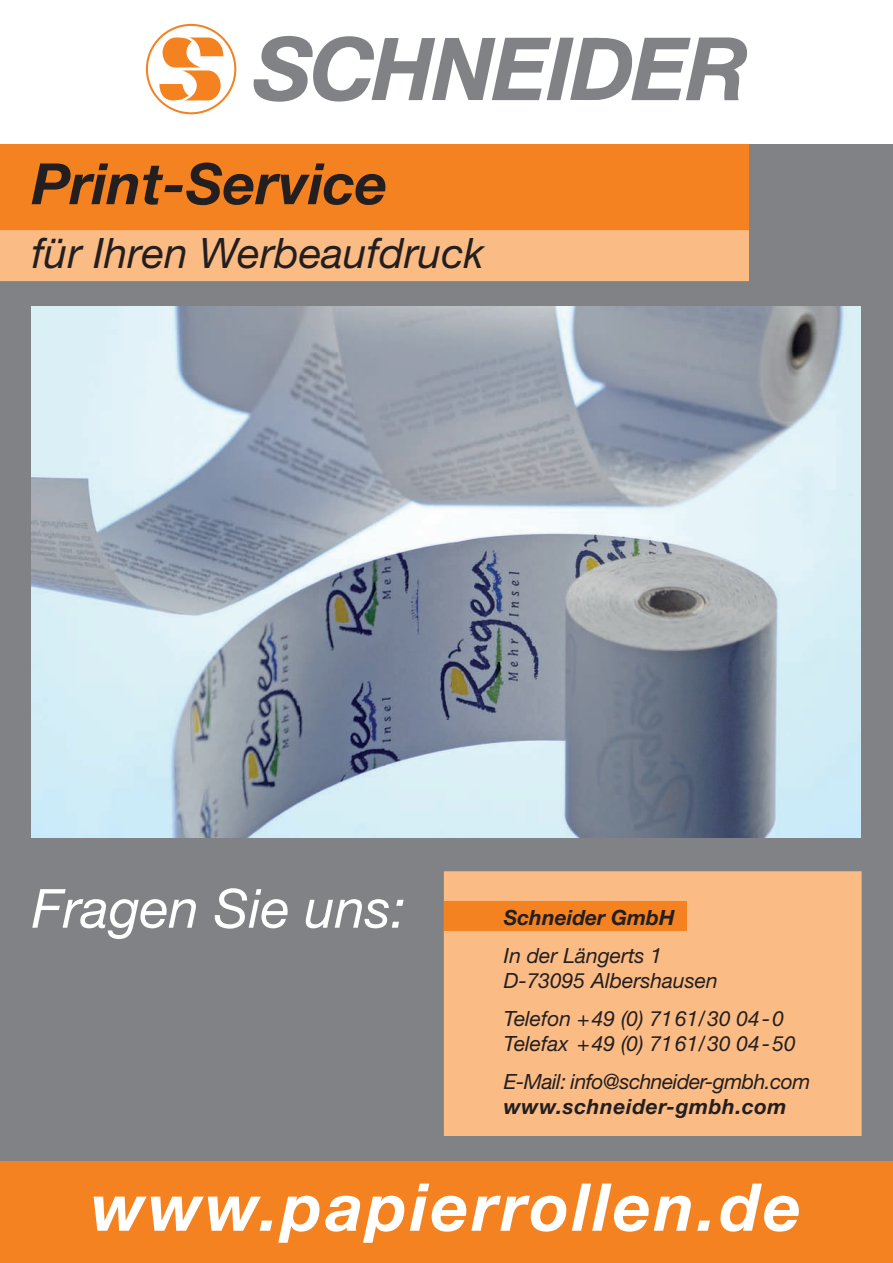
<style>
.page{position:relative;width:893px;height:1263px;background:#fff}
.page>*{position:absolute;margin:0;border:0;box-sizing:border-box;transform-origin:0 0}
.t1{font:italic 700 66px "Helvetica Neue LT";letter-spacing:.05em;color:#fff}
.t2{font:italic 700 57px "Helvetica Neue LT";color:#231f20}
.t3{font:italic 54px "Helvetica Neue LT";color:#fff}
.t4{font:italic 42px "Helvetica Neue LT";color:#231f20}
.t5{font:italic 21px/25.2px "Helvetica Neue LT";color:#231f20}
.t6{font:italic 21px "Helvetica Neue LT";letter-spacing:-.025em;color:#231f20}
.t7{font:italic 700 21px "Helvetica Neue LT";letter-spacing:.03em;color:#231f20}
.t8{font:italic 700 21px "Helvetica Neue LT";color:#231f20}
</style>
<div class="page">
<div style="left:0;top:145px;width:893px;height:1118px;background:#808285"></div>
<div style="left:0;top:1161px;width:893px;height:102px;background:#f58220"></div>
<svg style="left:254px;top:36px;width:493px;height:66px"></svg>
<svg style="left:146px;top:24px;width:90px;height:90px"></svg>
<div style="left:0;top:225px;width:748px;height:56px;background:#fbbb85"></div>
<div style="left:0;top:145px;width:748px;height:85px;background:#f58220"></div>
<div style="left:0;top:144px;width:749px;height:86px;border:1px solid #f58220"></div>
<div style="left:444px;top:872px;width:417px;height:263px;background:#fbbb85"></div>
<div style="left:444px;top:871px;width:417px;height:265px;border:1px solid #fbbb85"></div>
<div style="left:444px;top:901px;width:243px;height:30px;background:#f58220"></div>
<img style="left:32px;top:306px;width:829px;height:532px">
<h2 class="t2" style="left:32px;top:149px;width:357px">Print-Service</h2>
<h3 class="t4" style="left:32px;top:228px;width:454px">für Ihren Werbeaufdruck</h3>
<h3 class="t3" style="left:32px;top:876px;width:376px">Fragen Sie uns:</h3>
<p class="t8" style="left:504px;top:904px;width:172px">Schneider GmbH</p>
<p class="t5" style="left:504px;top:942px;width:215px">In der Längerts 1<br>D-73095 Albershausen</p>
<p class="t5" style="left:504px;top:1005px;width:293px">Telefon +49 (0) 7161/30 04-0<br>Telefax +49 (0) 7161/30 04-50</p>
<p class="t6" style="left:504px;top:1068px;width:308px">E-Mail: info@schneider-gmbh.com</p>
<p class="t7" style="left:504px;top:1093px;width:284px">www.schneider-gmbh.com</p>
<h1 class="t1" style="left:92px;top:1166px;width:711px">www.papierrollen.de</h1>
</div>
